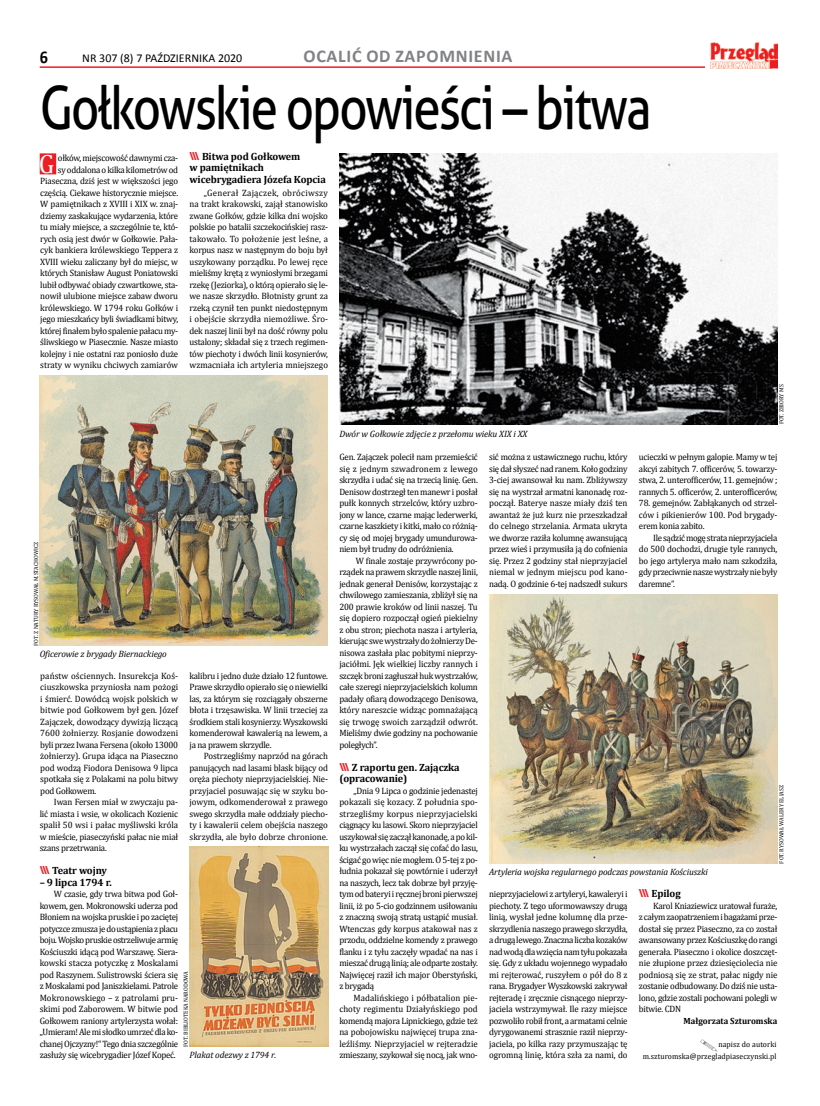
<style>
.page{position:relative;width:820px;height:1106px;background:#fff}
.page>*{position:absolute;margin:0;border:0;box-sizing:border-box;transform-origin:0 0}
.t1{font:60px "Aller";letter-spacing:-.04em;color:#000;scale:.82 1}
.t2{font:26.5px "Cambria";color:#fff;scale:.96 1}
.t3{font:700 18px "Calibri";letter-spacing:.04em;color:#808285}
.t4{font:700 18px "Calibri";color:#000;scale:.9 1}
.t5{font:12px "Calibri";color:#000}
.t6{font:700 10.5px/11.5px "Cambria";letter-spacing:-.01em;color:#000}
.t7{font:9.2px/11.5px "Cambria";letter-spacing:-.025em;color:#000;text-align:justify;scale:.96 1}
.t8{font:italic 9.2px "Cambria";letter-spacing:-.01em;color:#000}
.t9{font:700 9px "Cambria";color:#000;scale:.96 1}
.t10{font:8px/11.5px "Cambria";letter-spacing:.01em;color:#000;text-align:right;scale:.96 1}
.t11{font:6px "Cambria";color:#000;scale:.96 1}
.s1{font-family:"Aller";font-size:11px;color:#ed1d24}
</style>
<div class="page">
<hr style="left:40px;top:66px;width:737px;height:2px;background:#ed1d24">
<div style="left:705px;top:42px;width:72px;height:26px;background:#fff"></div>
<img style="left:710px;top:42px;width:67px;height:26px">
<div style="left:40px;top:153px;width:16px;height:21px;background:#ed1d24"></div>
<svg style="left:700px;top:1039px;width:17px;height:12px"></svg>
<img style="left:40px;top:376px;width:288px;height:270px">
<img style="left:489px;top:594px;width:288px;height:269px">
<img style="left:189px;top:846px;width:139px;height:200px">
<img style="left:339px;top:153px;width:438px;height:272px">
<h3 class="t4" style="left:40px;top:45px;width:11px">6</h3>
<h3 class="t5" style="left:82px;top:51px;width:161px">NR 307 (8) 7 PAŹDZIERNIKA 2020</h3>
<h3 class="t3" style="left:303px;top:45px;width:210px">OCALIĆ OD ZAPOMNIENIA</h3>
<h1 class="t1" style="left:40px;top:72px;width:747px">Gołkowskie opowieści – bitwa</h1>
<h2 class="t2" style="left:39px;top:148px;width:18px">G</h2>
<p class="t7" style="left:40px;top:152px;width:145px;text-align:right">ołków, miejscowość dawnymi cza-<br>sy oddalona o kilka kilometrów od Piaseczna, dziś jest w większości jego częścią. Ciekawe historycznie miejsce.<br>W pamiętnikach z XVIII i XIX w. znaj&shy;dziemy zaskakujące wydarzenia, które tu miały miejsce, a szczególnie te, któ&shy;rych osią jest dwór w Gołkowie. Pała&shy;cyk bankiera królewskiego Teppera z XVIII wieku zaliczany był do miejsc, w których Stanisław August Poniatowski lubił odbywać obiady czwartkowe, sta&shy;nowił ulubione miejsce zabaw dworu królewskiego. W 1794 roku Gołków i jego mieszkańcy byli świadkami bitwy, której finałem było spalenie pałacu my&shy;śliwskiego w Piasecznie. Nasze miasto kolejny i nie ostatni raz poniosło duże straty w wyniku chciwych zamiarów</p>
<p class="t6" style="left:189px;top:150px;width:138px"><span class="s1">\\\</span> Bitwa pod Gołkowem<br>w pamiętnikach wicebrygadiera Józefa Kopcia</p>
<p class="t7" style="left:189px;top:187px;width:146px;text-indent:14px">„Generał Zajączek, obróciwszy na trakt krakowski, zajął stanowisko zwane Gołków, gdzie kilka dni wojsko polskie po batalii szczekocińskiej rasz&shy;takowało. To położenie jest leśne, a korpus nasz w następnym do boju był uszykowany porządku. Po lewej ręce mieliśmy krętą z wyniosłymi brzegami rzekę (Jeziorka), o którą opierało się le&shy;we nasze skrzydło. Błotnisty grunt za rzeką czynił ten punkt niedostępnym i obejście skrzydła niemożliwe. Śro&shy;dek naszej linii był na dość równy polu ustalony; składał się z trzech regimen&shy;tów piechoty i dwóch linii kosynierów, wzmacniała ich artyleria mniejszego</p>
<p class="t11" style="left:33px;top:645px;width:110px;rotate:-90deg">FOT. Z NATURY RYSOWAŁ M.STACHOWICZ</p>
<p class="t8" style="left:40px;top:647px;width:129px">Oficerowie z brygady Biernackiego</p>
<p class="t7" style="left:40px;top:670px;width:145px">państw ościennych. Insurekcja Koś&shy;ciuszkowska przyniosła nam pożogi i śmierć. Dowódcą wojsk polskich w bitwie pod Gołkowem był gen. Józef Zajączek, dowodzący dywizją liczącą 7600 żołnierzy. Rosjanie dowodzeni byli przez Iwana Fersena (około 13000 żołnierzy). Grupa idąca na Piaseczno pod wodzą Fiodora Denisowa 9 lipca spotkała się z Polakami na polu bitwy pod Gołkowem.</p>
<p class="t7" style="left:40px;top:796px;width:146px;text-indent:14px">Iwan Fersen miał w zwyczaju pa&shy;lić miasta i wsie, w okolicach Kozienic spalił 50 wsi i pałac myśliwski króla w mieście, piaseczyński pałac nie miał szans przetrwania.</p>
<p class="t6" style="left:40px;top:864px;width:69px"><span class="s1">\\\</span> Teatr wojny</p>
<p class="t6" style="left:40px;top:876px;width:74px">– 9 lipca 1794 r.</p>
<p class="t7" style="left:40px;top:888px;width:146px;text-indent:14px">W czasie, gdy trwa bitwa pod Goł&shy;kowem, gen. Mokronowski uderza pod Błoniem na wojska pruskie i po zaciętej potyczce zmusza je do ustąpienia z placu boju. Wojsko pruskie ostrzeliwuje armię Kościuszki idącą pod Warszawę. Siera&shy;kowski stacza potyczkę z Moskalami pod Raszynem. Sulistrowski ściera się z Moskalami pod Janiszkielami. Patrole Mokronowskiego – z patrolami pru&shy;skimi pod Zaborowem. W bitwie pod Gołkowem raniony artylerzysta wołał: „Umieram! Ale mi słodko umrzeć dla ko&shy;chanej Ojczyzny!“ Tego dnia szczególnie zasłuży się wicebrygadier Józef Kopeć.</p>
<p class="t7" style="left:189px;top:670px;width:146px">kalibru i jedno duże działo 12 funtowe.<br>Prawe skrzydło opierało się o niewielki las, za którym się rozciągały obszerne błota i trzęsawiska. W linii trzeciej za środkiem stali kosynierzy. Wyszkowski komenderował kawalerią na lewem, a ja na prawem skrzydle.</p>
<p class="t7" style="left:189px;top:750px;width:146px;text-indent:14px">Postrzegliśmy naprzód na górach panujących nad lasami blask bijący od oręża piechoty nieprzyjacielskiej. Nie&shy;przyjaciel posuwając się w szyku bo&shy;jowym, odkomenderował z prawego swego skrzydła małe oddziały piecho&shy;ty i kawalerii celem obejścia naszego skrzydła, ale było dobrze chronione.</p>
<p class="t11" style="left:182px;top:1046px;width:80px;rotate:-90deg">FOT. BIBLIOTEKA NARODOWA</p>
<p class="t8" style="left:189px;top:1048px;width:88px">Plakat odezwy z 1794 r.</p>
<p class="t8" style="left:339px;top:427px;width:189px">Dwór w Gołkowie zdjęcie z przełomu wieku XIX i XX</p>
<p class="t11" style="left:777px;top:424px;width:43px;rotate:-90deg">FOT. ZBIORY MS</p>
<p class="t7" style="left:339px;top:451px;width:146px">Gen. Zajączek polecił nam przemieścić się z jednym szwadronem z lewego skrzydła i udać się na trzecią linię. Gen.<br>Denisow dostrzegł ten manewr i posłał pułk konnych strzelców, który uzbro&shy;jony w lance, czarne mając lederwerki, czarne kaszkiety i kitki, mało co różnią&shy;cy się od mojej brygady umundurowa&shy;niem był trudny do odróżnienia.</p>
<p class="t7" style="left:339px;top:555px;width:146px;text-indent:16px">W finale zostaje przywrócony po&shy;rządek na prawem skrzydle naszej linii, jednak generał Denisów, korzystając z chwilowego zamieszania, zbliżył się na 200 prawie kroków od linii naszej. Tu się dopiero rozpoczął ogień piekielny z obu stron; piechota nasza i artyleria, kierując swe wystrzały do żołnierzy De&shy;nisowa zasłała plac pobitymi nieprzy&shy;jaciółmi. Jęk wielkiej liczby rannych i szczęk broni zagłuszał huk wystrzałów, całe szeregi nieprzyjacielskich kolumn padały ofiarą dowodzącego Denisowa, który nareszcie widząc pomnażającą się trwogę swoich zarządził odwrót.<br>Mieliśmy dwie godziny na pochowanie poległych”.</p>
<p class="t6" style="left:339px;top:761px;width:122px"><span class="s1">\\\</span> Z raportu gen. Zajączka (opracowanie)</p>
<p class="t7" style="left:339px;top:785px;width:146px;text-indent:14px">„Dnia 9 Lipca o godzinie jedenastej pokazali się kozacy. Z południa spo&shy;strzegliśmy korpus nieprzyjacielski ciągnący ku lasowi. Skoro nieprzyjaciel uszykował się zaczął kanonadę, a po kil&shy;ku wystrzałach zaczął się cofać do lasu, ścigać go więc nie mogłem. O 5-tej z po&shy;łudnia pokazał się powtórnie i uderzył na naszych, lecz tak dobrze był przyję&shy;tym od bateryi i ręcznej broni pierwszej linii, iż po 5-cio godzinnem usiłowaniu z znaczną swoją stratą ustąpić musiał.<br>Wtenczas gdy korpus atakował nas z przodu, oddzielne komendy z prawego flanku i z tyłu zaczęły wpadać na nas i mieszać drugą linią; ale odparte zostały.<br>Najwięcej raził ich major Oberstyński, z brygadą</p>
<p class="t7" style="left:339px;top:992px;width:146px;text-indent:14px">Madalińskiego i półbatalion pie&shy;choty regimentu Działyńskiego pod komendą majora Lipnickiego, gdzie też na pobojowisku najwięcej trupa zna&shy;leźliśmy. Nieprzyjaciel w rejteradzie zmieszany, szykował się nocą, jak wno-</p>
<p class="t7" style="left:489px;top:451px;width:146px">sić można z ustawicznego ruchu, który się dał słyszeć nad ranem. Koło godziny 3-ciej awansował ku nam. Zbliżywszy się na wystrzał armatni kanonadę roz&shy;począł. Baterye nasze miały dziś ten awantaż że już kurz nie przeszkadzał do celnego strzelania. Armata ukryta we dworze raziła kolumnę awansującą przez wieś i przymusiła ją do cofnienia się. Przez 2 godziny stał nieprzyjaciel niemal w jednym miejscu pod kano&shy;nadą. O godzinie 6-tej nadszedł sukurs</p>
<p class="t7" style="left:638px;top:451px;width:146px">ucieczki w pełnym galopie. Mamy w tej akcyi zabitych 7. officerów, 5. towarzy&shy;stwa, 2. unterofficerów, 11. gemejnów ; rannych 5. officerów, 2. unterofficerów,</p>
<p class="t7" style="left:638px;top:497px;width:146px">78. gemejnów. Zabłąkanych od strzel&shy;ców i pikienierów 100. Pod brygady&shy;erem konia zabito.</p>
<p class="t7" style="left:638px;top:532px;width:146px;text-indent:14px">Ile sądzić mogę strata nieprzyjaciela do 500 dochodzi, drugie tyle rannych, bo jego artylerya mało nam szkodziła, gdy przeciwnie nasze wystrzały nie były daremne”.</p>
<p class="t11" style="left:777px;top:863px;width:83px;rotate:-90deg">FOT. RYSOWAŁ WALERY ELIASZ</p>
<p class="t8" style="left:489px;top:865px;width:220px">Artyleria wojska regularnego podczas powstania Kościuszki</p>
<p class="t7" style="left:489px;top:888px;width:146px">nieprzyjacielowi z artyleryi, kawaleryi i piechoty. Z tego uformowawszy drugą linią, wysłał jedne kolumnę dla prze&shy;skrzydlenia naszego prawego skrzydła, a drugą lewego. Znaczna liczba kozaków nad wodą dla wzięcia nam tyłu pokazała się. Gdy z układu wojennego wypadało mi rejterować, ruszyłem o pół do 8 z rana. Brygadyer Wyszkowski zakrywał rejteradę i zręcznie cisnącego nieprzy&shy;jaciela wstrzymywał. Ile razy miejsce pozwoliło robił front, a armatami celnie dyrygowanemi strasznie raził nieprzy&shy;jaciela, po kilka razy przymuszając tę ogromną linię, która szła za nami, do</p>
<p class="t6" style="left:638px;top:887px;width:43px"><span class="s1">\\\</span> Epilog</p>
<p class="t7" style="left:638px;top:900px;width:146px;text-indent:14px">Karol Kniaziewicz uratował furaże, z całym zaopatrzeniem i bagażami prze&shy;dostał się przez Piaseczno, za co został awansowany przez Kościuszkę do rangi generała. Piaseczno i okolice doszczęt&shy;nie złupione przez dziesięciolecia nie podniosą się ze strat, pałac nigdy nie zostanie odbudowany. Do dziś nie usta&shy;lono, gdzie zostali pochowani polegli w bitwie. CDN</p>
<p class="t9" style="left:683px;top:1014px;width:99px">Małgorzata Szturomska</p>
<p class="t10" style="left:642px;top:1038px;width:141px">napisz do autorki m.szturomska@przegladpiaseczynski.pl</p>
</div>
